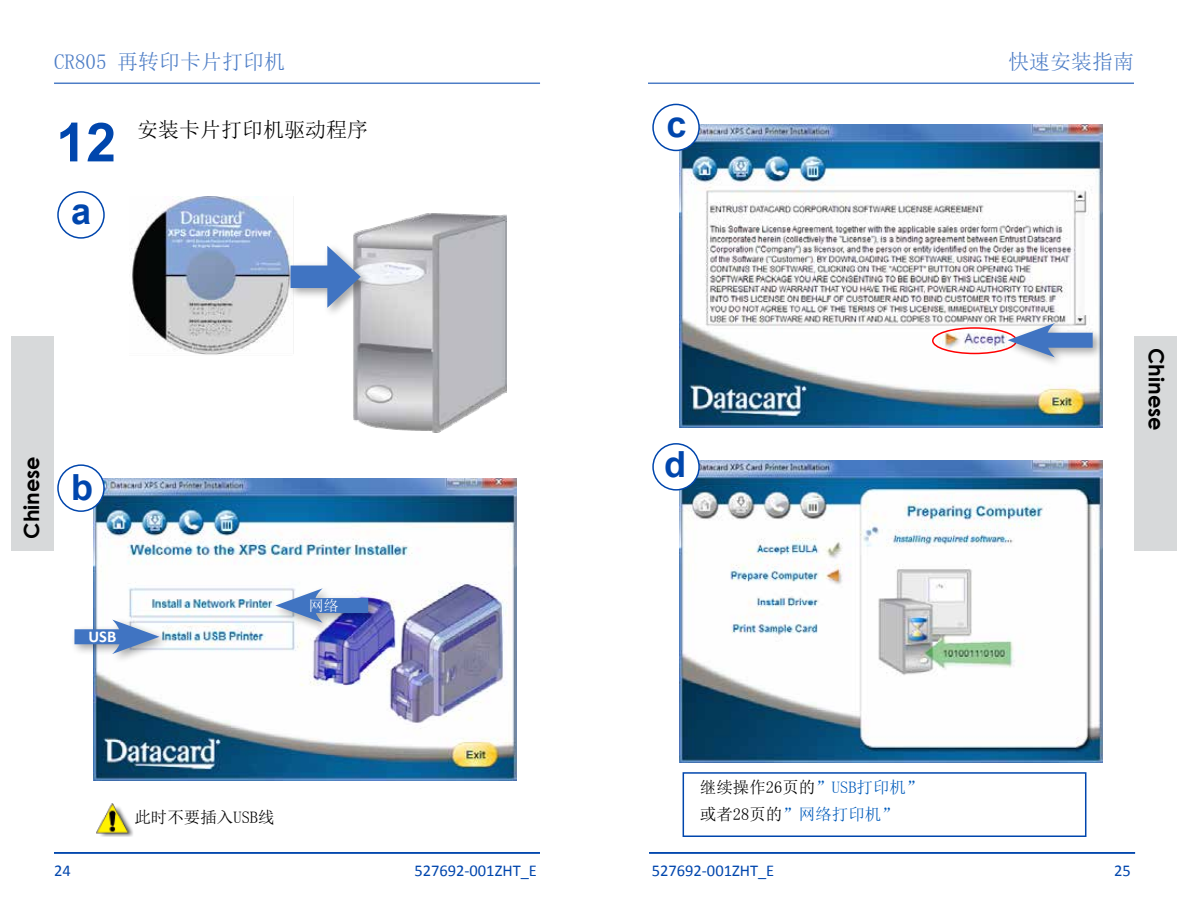
<style>
.page{position:relative;width:1188px;height:918px;background:#fff}
.page>*{position:absolute;margin:0;border:0;box-sizing:border-box;transform-origin:0 0}
.t1{font:700 54px "Arial";color:#0046ad}
.t2{font:700 36px "Arial";color:#0046ad}
.t3{font:21px "Sim Sun";color:#4d7dc6}
.t4{font:700 21px "Century Gothic";color:#000}
.t5{font:21px "Sim Sun";color:#000}
.t6{font:16.5px "Calibri";color:#0046ad}
.t7{font:16.5px/26.5px "Sim Sun";color:#005bbb}
.t8{font:16.5px "Sim Sun";color:#000}
.t9{font:700 16.5px "Calibri";color:#fff}
.t10{font:15px "Sim Sun";color:#fff}
.s1{color:#000}
</style>
<div class="page">
<div style="left:57px;top:191px;width:48px;height:48px;border:2px solid #0046ad;border-radius:50%"></div>
<img style="left:93px;top:478px;width:424px;height:303px">
<div style="left:70px;top:616px;width:100px;height:49px;background:#000;opacity:.35"></div>
<div style="left:74px;top:629px;width:58px;height:15px;background:#4074c2"></div>
<svg style="left:112px;top:620px;width:48px;height:34px"></svg>
<div style="left:273px;top:585px;width:107px;height:49px;background:#000;opacity:.35"></div>
<div style="left:303px;top:598px;width:65px;height:15px;background:#4074c2"></div>
<svg style="left:275px;top:588px;width:48px;height:35px"></svg>
<img style="left:131px;top:196px;width:376px;height:236px">
<div style="left:286px;top:242px;width:85px;height:77px;background:#000;opacity:.35"></div>
<div style="left:291px;top:266px;width:49px;height:22px;background:#4074c2"></div>
<svg style="left:327px;top:246px;width:34px;height:62px"></svg>
<div style="left:58px;top:465px;width:46px;height:46px;background:#fff;border-radius:50%"></div>
<div style="left:57px;top:464px;width:48px;height:48px;border:2px solid #0046ad;border-radius:50%"></div>
<img style="left:97px;top:804px;width:36px;height:33px">
<img style="left:679px;top:460px;width:424px;height:303px">
<div style="left:653px;top:444px;width:46px;height:46px;background:#fff;border-radius:50%"></div>
<div style="left:652px;top:443px;width:48px;height:48px;border:2px solid #0046ad;border-radius:50%"></div>
<img style="left:679px;top:125px;width:424px;height:302px">
<div style="left:932px;top:327px;width:85px;height:27px;border:2px solid #f00;border-radius:50%"></div>
<div style="left:1005px;top:320px;width:100px;height:48px;background:#000;opacity:.35"></div>
<div style="left:1036px;top:333px;width:57px;height:15px;background:#4074c2"></div>
<svg style="left:1008px;top:323px;width:47px;height:34px"></svg>
<div style="left:653px;top:104px;width:46px;height:46px;background:#fff;border-radius:50%"></div>
<div style="left:652px;top:104px;width:48px;height:47px;border:2px solid #0046ad;border-radius:50%"></div>
<hr style="left:648px;top:83px;width:486px;height:1px;background:#4d7dc6">
<hr style="left:54px;top:83px;width:486px;height:1px;background:#4d7dc6">
<hr style="left:54px;top:852px;width:486px;height:2px;background:#0046ad">
<hr style="left:649px;top:852px;width:486px;height:2px;background:#0046ad">
<div style="left:11px;top:337px;width:43px;height:214px;background:#d7d9da"></div>
<div style="left:1134px;top:336px;width:43px;height:214px;background:#d7d9da"></div>
<div style="left:683px;top:772px;width:403px;height:65px;border:2px solid #0046ad"></div>
<p class="t3" style="left:54px;top:51px;width:232px">CR805 再转印卡片打印机</p>
<p class="t3" style="left:1008px;top:51px;width:127px">快速安装指南</p>
<h1 class="t1" style="left:56px;top:106px;width:62px">12</h1>
<h2 class="t2" style="left:71px;top:188px;width:22px">a</h2>
<p class="t5" style="left:137px;top:119px;width:232px">安装卡片打印机驱动程序</p>
<h2 class="t2" style="left:666px;top:100px;width:22px">c</h2>
<p class="t4" style="left:16px;top:539px;width:84px;rotate:-90deg">Chinese</p>
<h2 class="t2" style="left:71px;top:463px;width:23px">b</h2>
<p class="t9" style="left:89px;top:626px;width:29px">USB</p>
<p class="t10" style="left:309px;top:598px;width:31px">网络</p>
<h2 class="t2" style="left:664px;top:441px;width:23px">d</h2>
<p class="t4" style="left:1172px;top:348px;width:84px;rotate:90deg">Chinese</p>
<p class="t8" style="left:134px;top:809px;width:142px">此时不要插入USB线</p>
<p class="t7" style="left:700px;top:774px;width:224px"><span class="s1">继续操作26页的</span>”USB打印机”<span class="s1">或者28页的</span>”网络打印机”</p>
<p class="t6" style="left:54px;top:860px;width:18px">24</p>
<p class="t6" style="left:414px;top:860px;width:124px">527692-001ZHT_E</p>
<p class="t6" style="left:652px;top:860px;width:124px">527692-001ZHT_E</p>
<p class="t6" style="left:1114px;top:860px;width:18px">25</p>
</div>
